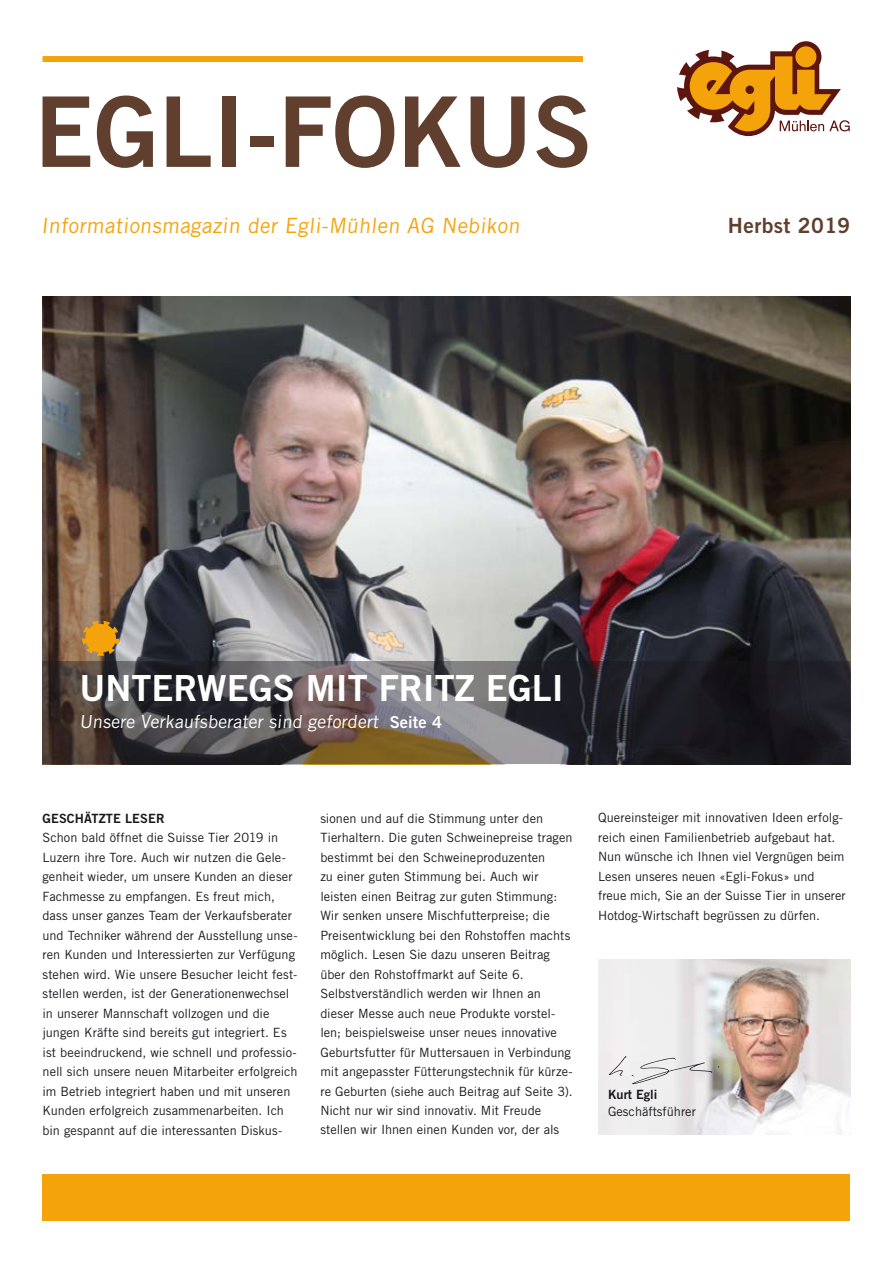
<style>
.page{position:relative;width:893px;height:1263px;background:#fff}
.page>*{position:absolute;margin:0;border:0;box-sizing:border-box;transform-origin:0 0}
.t1{font:97.5px "Trade Gothic LT Std Bd 2";color:#603f2e}
.t2{font:36px "Trade Gothic LT Std Bd 2";color:#fff}
.t3{font:21px "Trade Gothic LT Std";color:#f5a30b}
.t4{font:21px "Trade Gothic LT Std Bd 2";letter-spacing:.02em;color:#603f2e}
.t5{font:18px "Trade Gothic LT Std";color:#fff}
.t6{font:12.75px/19.5px "Trade Gothic LT Std";color:#1a171c}
.t7{font:12.75px "Trade Gothic LT Std Bd 2";letter-spacing:.01em;color:#1a171c}
.s1{font-family:"Trade Gothic LT Std Bd 2";font-size:16.5px}
</style>
<div class="page">
<img style="left:43px;top:296px;width:807px;height:365px">
<svg style="left:677px;top:41px;width:173px;height:95px"></svg>
<div style="left:43px;top:56px;width:540px;height:6px;background:#f5a30b"></div>
<img style="left:598px;top:959px;width:252px;height:176px">
<svg style="left:609px;top:1056px;width:17px;height:19px"></svg>
<svg style="left:632px;top:1058px;width:80px;height:26px"></svg>
<svg style="left:43px;top:661px;width:807px;height:103px;background:#443f40"></svg>
<div style="left:43px;top:1174px;width:807px;height:46px;background:#f5a30b"></div>
<svg style="left:82px;top:621px;width:37px;height:35px"></svg>
<h1 class="t1" style="left:34px;top:72px;width:559px">EGLI-FOKUS</h1>
<h3 class="t3" style="left:41px;top:213px;width:483px">Informationsmagazin der Egli-Mühlen AG Nebikon</h3>
<h3 class="t4" style="left:728px;top:213px;width:124px">Herbst 2019</h3>
<h2 class="t2" style="left:80px;top:665px;width:486px">UNTERWEGS MIT FRITZ EGLI</h2>
<h3 class="t5" style="left:80px;top:710px;width:364px">Unsere Verkaufsberater sind gefordert <span class="s1">Seite 4</span></h3>
<p class="t7" style="left:43px;top:810px;width:123px">GESCHÄTZTE LESER</p>
<p class="t6" style="left:43px;top:828px;width:257px">Schon bald öffnet die Suisse Tier 2019 in Luzern ihre Tore. Auch wir nutzen die Gele&shy;genheit wieder, um unsere Kunden an dieser Fachmesse zu empfangen. Es freut mich, dass unser ganzes Team der Verkaufsberater und Techniker während der Ausstellung unse&shy;ren Kunden und Interessierten zur Verfügung stehen wird. Wie unsere Besucher leicht fest&shy;stellen werden, ist der Generationenwechsel in unserer Mannschaft vollzogen und die jungen Kräfte sind bereits gut integriert. Es ist beeindruckend, wie schnell und professio&shy;nell sich unsere neuen Mitarbeiter erfolgreich im Betrieb integriert haben und mit unseren Kunden erfolgreich zusammenarbeiten. Ich bin gespannt auf die interessanten Diskus-</p>
<p class="t6" style="left:320px;top:808px;width:254px">sionen und auf die Stimmung unter den Tierhaltern. Die guten Schweinepreise tragen bestimmt bei den Schweineproduzenten<br>zu einer guten Stimmung bei. Auch wir leisten einen Beitrag zur guten Stimmung:<br>Wir senken unsere Mischfutterpreise; die Preisentwicklung bei den Rohstoffen machts möglich. Lesen Sie dazu unseren Beitrag über den Rohstoffmarkt auf Seite 6.<br>Selbstverständlich werden wir Ihnen an dieser Messe auch neue Produkte vorstel&shy;len; beispielsweise unser neues innovative Geburtsfutter für Muttersauen in Verbindung mit angepasster Fütterungstechnik für kürze&shy;re Geburten (siehe auch Beitrag auf Seite 3).<br>Nicht nur wir sind innovativ. Mit Freude stellen wir Ihnen einen Kunden vor, der als</p>
<p class="t6" style="left:598px;top:808px;width:249px">Quereinsteiger mit innovativen Ideen erfolg&shy;reich einen Familienbetrieb aufgebaut hat.<br>Nun wünsche ich Ihnen viel Vergnügen beim Lesen unseres neuen «Egli-Fokus» und freue mich, Sie an der Suisse Tier in unserer Hotdog-Wirtschaft begrüssen zu dürfen.</p>
<p class="t7" style="left:608px;top:1087px;width:51px">Kurt Egli</p>
<p class="t6" style="left:608px;top:1101px;width:89px">Geschäftsführer</p>
</div>
